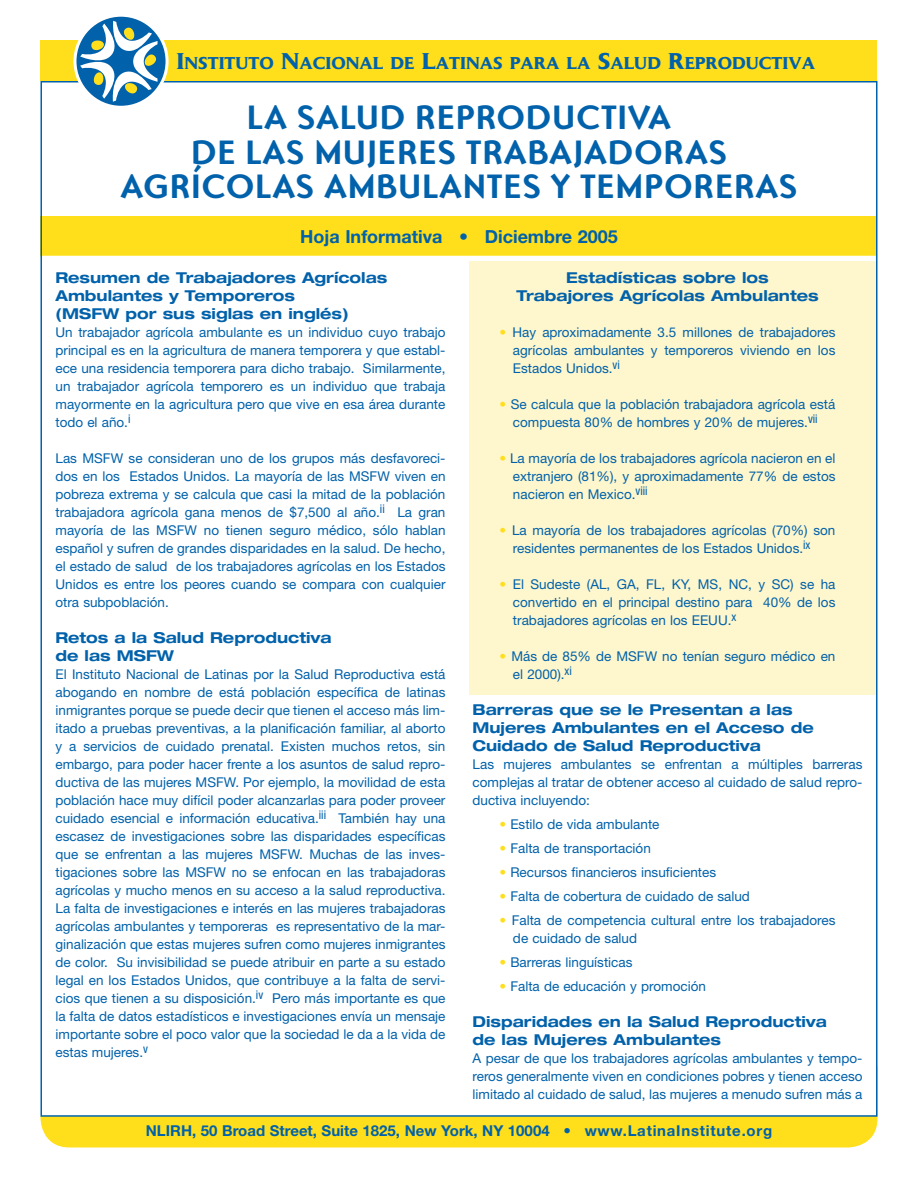
<style>
.page{position:relative;width:918px;height:1188px;background:#fff}
.page>*{position:absolute;margin:0;border:0;box-sizing:border-box;transform-origin:0 0}
.t1{font:700 34.5px/34.5px "Ottomat";color:#0161aa;text-align:center}
.t2{font:700 18px "Helvetica Neue";color:#0161aa}
.t3{font:700 16.8px "Daily News";color:#0161aa}
.t4{font:700 expanded 15px/18px "Helvetica Neue";color:#0161aa}
.t5{font:700 15px "Helvetica Neue";color:#0161aa}
.t6{font:13.5px/18px "Helvetica Neue";color:#0161aa;text-align:justify}
.s1{font-size:22.5px}
.s2{color:#ffdf1b}
</style>
<div class="page">
<div style="left:470px;top:261px;width:408px;height:433px;background:#fef6cc"></div>
<div style="left:40px;top:216px;width:838px;height:40px;background:#ffdf1b"></div>
<div style="left:40px;top:1117px;width:838px;height:30px;background:#ffdf1b"></div>
<div style="left:40px;top:40px;width:838px;height:41px;background:#ffdf1b"></div>
<svg style="left:76px;top:16px;width:90px;height:91px"></svg>
<svg style="left:80px;top:21px;width:78px;height:81px"></svg>
<div style="left:73px;top:14px;width:96px;height:95px;border:3px solid #fff;border-radius:50%"></div>
<p class="t3" style="left:177px;top:53px;width:640px"><span class="s1">I</span>NSTITUTO <span class="s1">N</span>ACIONAL DE <span class="s1">L</span>ATINAS PARA LA <span class="s1">S</span>ALUD <span class="s1">R</span>EPRODUCTIVA</p>
<h1 class="t1" style="left:120px;top:99px;width:679px">LA SALUD REPRODUCTIVA<br>DE LAS MUJERES TRABAJADORAS<br>AGRÍCOLAS AMBULANTES Y TEMPORERAS</h1>
<h2 class="t2" style="left:300px;top:226px;width:319px">Hoja Informativa • Diciembre 2005</h2>
<p class="t4" style="left:55px;top:269px;width:333px">Resumen de Trabajadores Agrícolas<br>Ambulantes y Temporeros<br>(MSFW por sus siglas en inglés)</p>
<p class="t6" style="left:55px;top:323px;width:392px">Un trabajador agrícola ambulante es un individuo cuyo trabajo principal es en la agricultura de manera temporera y que establ&shy;ece una residencia temporera para dicho trabajo. Similarmente, un trabajador agrícola temporero es un individuo que trabaja mayormente en la agricultura pero que vive en esa área durante todo el año.<sup>i</sup></p>
<p class="t6" style="left:55px;top:449px;width:392px">Las MSFW se consideran uno de los grupos más desfavoreci&shy;dos en los Estados Unidos. La mayoría de las MSFW viven en pobreza extrema y se calcula que casi la mitad de la población trabajadora agrícola gana menos de $7,500 al año.<sup>ii</sup> La gran mayoría de las MSFW no tienen seguro médico, sólo hablan español y sufren de grandes disparidades en la salud. De hecho, el estado de salud de los trabajadores agrícolas en los Estados Unidos es entre los peores cuando se compara con cualquier otra subpoblación.</p>
<p class="t4" style="left:55px;top:629px;width:278px">Retos a la Salud Reproductiva de las MSFW</p>
<p class="t6" style="left:55px;top:665px;width:392px">El Instituto Nacional de Latinas por la Salud Reproductiva está abogando en nombre de está población específica de latinas inmigrantes porque se puede decir que tienen el acceso más lim&shy;itado a pruebas preventivas, a la planificación familiar, al aborto y a servicios de cuidado prenatal. Existen muchos retos, sin embargo, para poder hacer frente a los asuntos de salud repro&shy;ductiva de las mujeres MSFW. Por ejemplo, la movilidad de esta población hace muy difícil poder alcanzarlas para poder proveer cuidado esencial e información educativa.<sup>iii</sup> También hay una escasez de investigaciones sobre las disparidades específicas que se enfrentan a las mujeres MSFW. Muchas de las inves&shy;tigaciones sobre las MSFW no se enfocan en las trabajadoras agrícolas y mucho menos en su acceso a la salud reproductiva.<br>La falta de investigaciones e interés en las mujeres trabajadoras agrícolas ambulantes y temporeras es representativo de la mar&shy;ginalización que estas mujeres sufren como mujeres inmigrantes de color. Su invisibilidad se puede atribuir en parte a su estado legal en los Estados Unidos, que contribuye a la falta de servi&shy;cios que tienen a su disposición.<sup>iv</sup> Pero más importante es que la falta de datos estadísticos e investigaciones envía un mensaje importante sobre el poco valor que la sociedad le da a la vida de estas mujeres.<sup>v</sup></p>
<p class="t4" style="left:516px;top:269px;width:304px;text-align:center">Estadísticas sobre los<br>Trabajores Agrícolas Ambulantes</p>
<p class="t6" style="left:513px;top:323px;width:324px;text-indent:-14px"><span class="s2">•</span> Hay aproximadamente 3.5 millones de trabajadores agrícolas ambulantes y temporeros viviendo en los Estados Unidos.<sup>vi</sup></p>
<p class="t6" style="left:499px;top:395px;width:337px;text-align:center"><span class="s2">•</span> Se calcula que la población trabajadora agrícola está compuesta 80% de hombres y 20% de mujeres.<sup>vii</sup></p>
<p class="t6" style="left:513px;top:449px;width:324px;text-indent:-14px"><span class="s2">•</span> La mayoría de los trabajadores agrícola nacieron en el extranjero (81%), y aproximadamente 77% de estos nacieron en Mexico.<sup>viii</sup></p>
<p class="t6" style="left:513px;top:521px;width:324px;text-indent:-14px"><span class="s2">•</span> La mayoría de los trabajadores agrícolas (70%) son residentes permanentes de los Estados Unidos.<sup>ix</sup></p>
<p class="t6" style="left:513px;top:575px;width:324px;text-indent:-14px"><span class="s2">•</span> El Sudeste (AL, GA, FL, KY, MS, NC, y SC) se ha convertido en el principal destino para 40% de los trabajadores agrícolas en los EEUU.<sup>x</sup></p>
<p class="t6" style="left:513px;top:647px;width:324px;text-indent:-14px"><span class="s2">•</span> Más de 85% de MSFW no tenían seguro médico en el 2000).<sup>xi</sup></p>
<p class="t4" style="left:472px;top:701px;width:343px">Barreras que se le Presentan a las<br>Mujeres Ambulantes en el Acceso de<br>Cuidado de Salud Reproductiva</p>
<p class="t6" style="left:472px;top:755px;width:391px">Las mujeres ambulantes se enfrentan a múltiples barreras complejas al tratar de obtener acceso al cuidado de salud repro&shy;ductiva incluyendo:</p>
<p class="t6" style="left:499px;top:815px;width:162px"><span class="s2">•</span> Estilo de vida ambulante</p>
<p class="t6" style="left:499px;top:839px;width:153px"><span class="s2">•</span> Falta de transportación</p>
<p class="t6" style="left:499px;top:863px;width:218px"><span class="s2">•</span> Recursos financieros insuficientes</p>
<p class="t6" style="left:499px;top:887px;width:252px"><span class="s2">•</span> Falta de cobertura de cuidado de salud</p>
<p class="t6" style="left:513px;top:911px;width:324px;text-indent:-14px"><span class="s2">•</span> Falta de competencia cultural entre los trabajadores de cuidado de salud</p>
<p class="t6" style="left:499px;top:953px;width:135px"><span class="s2">•</span> Barreras linguísticas</p>
<p class="t6" style="left:499px;top:977px;width:208px"><span class="s2">•</span> Falta de educación y promoción</p>
<p class="t4" style="left:472px;top:1013px;width:356px">Disparidades en la Salud Reproductiva de las Mujeres Ambulantes</p>
<p class="t6" style="left:472px;top:1049px;width:392px">A pesar de que los trabajadores agrícolas ambulantes y tempo&shy;reros generalmente viven en condiciones pobres y tienen acceso limitado al cuidado de salud, las mujeres a menudo sufren más a</p>
<p class="t5" style="left:146px;top:1122px;width:628px">NLIRH, 50 Broad Street, Suite 1825, New York, NY 10004 • www.LatinaInstitute.org</p>
</div>
